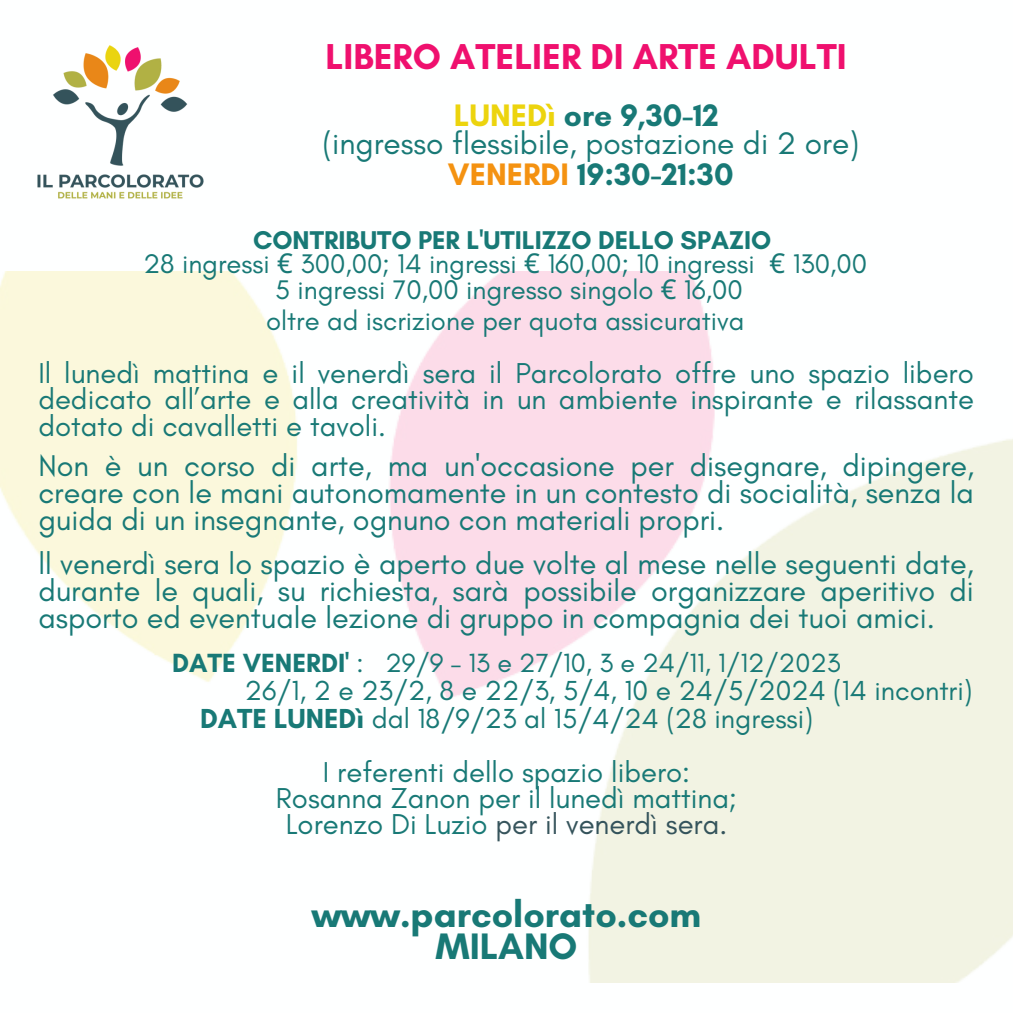
<style>
.page{position:relative;width:1013px;height:1013px;background:#fff}
.page>*{position:absolute;margin:0;border:0;box-sizing:border-box;transform-origin:0 0}
.t1{font:700 37.5px "Glacial Indifference";color:#187976}
.t2{font:700 36.62px "Glacial Indifference";color:#ef106e}
.t3{font:31.62px "Glacial Indifference";color:#187976}
.t4{font:700 31.62px "Glacial Indifference";color:#187976}
.t5{font:30.5px/27.2px "Glacial Indifference";color:#187976;text-align:justify}
.t6{font:29.25px/26.2px "Glacial Indifference";color:#187976;text-align:justify}
.t7{font:28px "Glacial Indifference";color:#187976}
.t8{font:27.38px "Glacial Indifference";color:#187976}
.t9{font:26.75px "Glacial Indifference";color:#187976}
.t10{font:700 26.12px "Glacial Indifference";color:#187976}
.s1{color:#ecd40e}
.s2{color:#f49211}
.s3{font-family:"Noto Sans"}
.s4{font-weight:700}
.s5{color:#36545c}
.s6{color:#34535b}
</style>
<div class="page">
<img style="left:37px;top:45px;width:167px;height:154px">
<p class="t2" style="left:325px;top:34px;width:522px">LIBERO ATELIER DI ARTE ADULTI</p>
<p class="t4" style="left:454px;top:96px;width:266px"><span class="s1">LUNEDì</span> ore 9,30-12</p>
<p class="t3" style="left:322px;top:124px;width:538px">(ingresso flessibile, postazione di 2 ore)</p>
<p class="t4" style="left:448px;top:155px;width:287px"><span class="s2">VENERDI</span> 19:30-21:30</p>
<p class="t10" style="left:253px;top:224px;width:519px">CONTRIBUTO PER L'UTILIZZO DELLO SPAZIO</p>
<p class="t8" style="left:143px;top:247px;width:725px">28 ingressi <span class="s3">€</span> 300,00; 14 ingressi <span class="s3">€</span> 160,00; 10 ingressi <span class="s3">€</span> 130,00</p>
<p class="t8" style="left:275px;top:273px;width:469px">5 ingressi 70,00 ingresso singolo <span class="s3">€</span> 16,00</p>
<p class="t8" style="left:266px;top:303px;width:480px">oltre ad iscrizione per quota assicurativa</p>
<p class="t6" style="left:38px;top:360px;width:937px">Il lunedì mattina e il venerdì sera il Parcolorato offre uno spazio libero dedicato all’arte e alla creatività in un ambiente inspirante e rilassante dotato di cavalletti e tavoli.</p>
<p class="t5" style="left:38px;top:451px;width:937px">Non è un corso di arte, ma un'occasione per disegnare, dipingere, creare con le mani autonomamente in un contesto di socialità, senza la guida di un insegnante, ognuno con materiali propri.</p>
<p class="t5" style="left:38px;top:549px;width:937px">ll venerdì sera lo spazio è aperto due volte al mese nelle seguenti date, durante le quali, su richiesta, sarà possibile organizzare aperitivo di asporto ed eventuale lezione di gruppo in compagnia dei tuoi amici.</p>
<p class="t9" style="left:172px;top:646px;width:670px"><span class="s4">DATE VENERDI'</span> : 29/9 – 13 e 27/10, 3 e 24/11, 1/12/2023</p>
<p class="t7" style="left:245px;top:673px;width:729px">26/1, 2 e 23/2, 8 e 22/3, 5/4, 10 e 24/5/2024 (14 incontri)</p>
<p class="t7" style="left:200px;top:701px;width:614px"><span class="s4">DATE LUNEDì</span> dal 18/9/23 al 15/4/24 (28 ingressi)</p>
<p class="t6" style="left:323px;top:758px;width:368px">I referenti dello spazio libero:</p>
<p class="t6" style="left:276px;top:784px;width:462px">Rosanna Zanon per il lunedì mattina;</p>
<p class="t6" style="left:286px;top:811px;width:443px">Lorenzo Di Luzio <span class="s5">per il</span> <span class="s6">venerdì sera.</span></p>
<p class="t1" style="left:312px;top:891px;width:391px">www.parcolorato.com</p>
<p class="t1" style="left:435px;top:923px;width:143px">MILANO</p>
</div>
